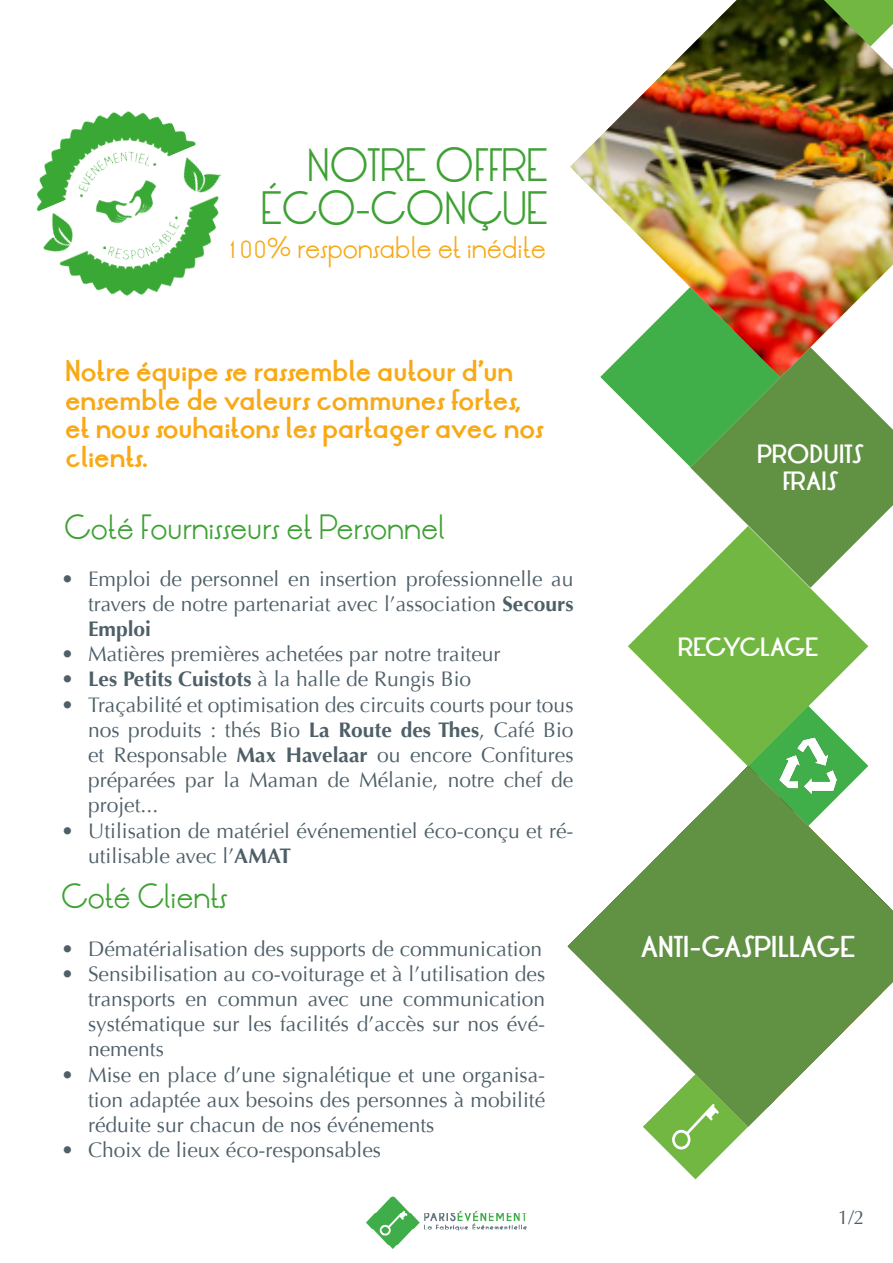
<style>
.page{position:relative;width:893px;height:1263px;background:#fff}
.page>*{position:absolute;margin:0;border:0;box-sizing:border-box;transform-origin:0 0}
.t1{font:36px "LT Oksana";color:#3ea133}
.t2{font:27px "LT Oksana";color:#3ea133}
.t3{font:700 24px/28.8px "LT Oksana";color:#f8a915}
.t4{font:24px "LT Oksana";color:#f8a915}
.Mot-Clé{font:700 24px "LT Oksana";letter-spacing:.005em;color:#fff}
.t5{font:21px/25.2px "Optima";color:#4e5f68;text-align:justify}
.Mot-Clé2{font:700 21px/27px "LT Oksana";letter-spacing:.01em;color:#fff;text-align:center}
.Mot-Clé2-2{font:700 21px "LT Oksana";letter-spacing:-.02em;color:#fff}
.t6{font:19.5px "Optima";color:#4e5f68}
.s1{font-weight:700}
</style>
<div class="page">
<img style="left:366px;top:1196px;width:161px;height:53px">
<svg style="left:600px;top:377px;width:90px;height:90px"></svg>
<svg style="left:690px;top:377px;width:203px;height:153px;background:#6ea158"></svg>
<svg style="left:628px;top:526px;width:240px;height:240px;fill:#73b743"></svg>
<img style="left:570px;top:0;width:323px;height:377px">
<svg style="left:568px;top:766px;width:325px;height:361px;fill:#619143"></svg>
<svg style="left:643px;top:1074px;width:105px;height:105px"></svg>
<img style="left:36px;top:111px;width:185px;height:185px">
<p class="t1" style="left:307px;top:139px;width:242px">NOTRE OFFRE</p>
<p class="t1" style="left:261px;top:182px;width:288px">ÉCO-CONÇUE</p>
<p class="t4" style="left:225px;top:231px;width:322px">100% responsable et inédite</p>
<p class="t3" style="left:65px;top:357px;width:480px">Notre équipe se rassemble autour d’un ensemble de valeurs communes fortes, et nous souhaitons les partager avec nos clients.</p>
<p class="t2" style="left:64px;top:508px;width:382px">Coté Fournisseurs et Personnel</p>
<p class="t5" style="left:88px;top:566px;width:487px;text-indent:-27px">• Emploi de personnel en insertion professionnelle au travers de notre partenariat avec l’association <span class="s1">Secours Emploi</span></p>
<p class="t5" style="left:61px;top:642px;width:441px">• Matières premières achetées par notre traiteur</p>
<p class="t5" style="left:61px;top:667px;width:412px"><span class="s1">• Les Petits Cuistots</span> à la halle de Rungis Bio</p>
<p class="t5" style="left:88px;top:692px;width:487px;text-indent:-27px">• Traçabilité et optimisation des circuits courts pour tous nos produits : thés Bio <span class="s1">La Route des Thes</span>, Café Bio et Responsable <span class="s1">Max Havelaar</span> ou encore Confitures préparées par la Maman de Mélanie, notre chef de projet...</p>
<p class="t5" style="left:88px;top:818px;width:487px;text-indent:-27px">• Utilisation de matériel événementiel éco-conçu et ré&shy;utilisable avec l’<span class="s1">AMAT</span></p>
<p class="t2" style="left:61px;top:877px;width:168px">Coté Clients</p>
<p class="t5" style="left:61px;top:936px;width:482px">• Dématérialisation des supports de communication</p>
<p class="t5" style="left:88px;top:961px;width:459px;text-indent:-27px">• Sensibilisation au co-voiturage et à l’utilisation des transports en commun avec une communication systématique sur les facilités d’accès sur nos évé&shy;nements</p>
<p class="t5" style="left:88px;top:1062px;width:459px;text-indent:-27px">• Mise en place d’une signalétique et une organisa&shy;tion adaptée aux besoins des personnes à mobilité réduite sur chacun de nos événements</p>
<p class="t5" style="left:61px;top:1138px;width:321px">• Choix de lieux éco-responsables</p>
<p class="Mot-Clé2" style="left:757px;top:442px;width:108px">PRODUITS<br>FRAIS</p>
<p class="Mot-Clé2-2" style="left:678px;top:631px;width:142px">RECYCLAGE</p>
<p class="Mot-Clé" style="left:641px;top:929px;width:215px">ANTI-GASPILLAGE</p>
<p class="t6" style="left:838px;top:1206px;width:29px">1/2</p>
</div>
